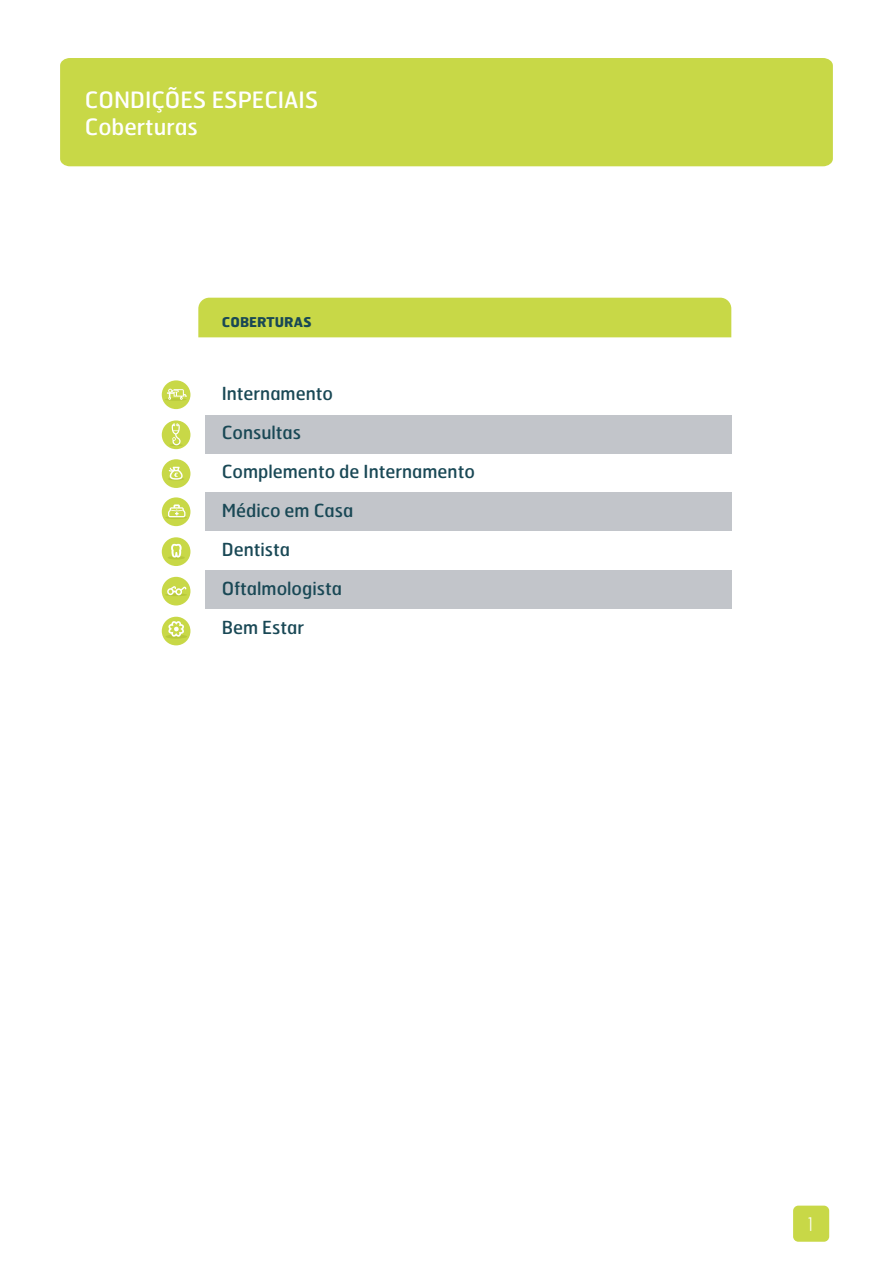
<style>
.page{position:relative;width:893px;height:1263px;background:#fff}
.page>*{position:absolute;margin:0;border:0;box-sizing:border-box;transform-origin:0 0}
.t1{font:22.5px/27px "Hermes";color:#fff}
.t2{font:100 18.75px "Hermes";color:#fff}
.t3{font:18px/39px "Hermes";color:#194855}
.t4{font:700 13.5px "Hermes";color:#194855}
</style>
<div class="page">
<div style="left:793px;top:1205px;width:36px;height:37px;background:#c8d847;border-radius:5px"></div>
<div style="left:60px;top:58px;width:773px;height:108px;background:#c8d847"></div>
<div style="left:205px;top:492px;width:526px;height:39px;background:#c2c5ca"></div>
<div style="left:205px;top:570px;width:526px;height:39px;background:#c2c5ca"></div>
<div style="left:162px;top:577px;width:28px;height:28px;background:#c8d847;border-radius:50%"></div>
<svg style="left:166px;top:586px;width:21px;height:10px"></svg>
<div style="left:162px;top:459px;width:28px;height:29px;background:#c8d847;border-radius:50%"></div>
<svg style="left:168px;top:467px;width:16px;height:13px"></svg>
<div style="left:162px;top:497px;width:28px;height:29px;background:#c8d847;border-radius:50%"></div>
<svg style="left:166px;top:504px;width:21px;height:15px"></svg>
<div style="left:162px;top:537px;width:28px;height:29px;background:#c8d847;border-radius:50%"></div>
<hr style="left:168px;top:556px;width:17px;height:3px;background:#b7c83a;border-radius:50%">
<svg style="left:171px;top:544px;width:11px;height:13px"></svg>
<div style="left:162px;top:617px;width:28px;height:28px;background:#c8d847;border-radius:50%"></div>
<svg style="left:166px;top:620px;width:21px;height:19px"></svg>
<div style="left:198px;top:298px;width:533px;height:39px;background:#c8d847"></div>
<div style="left:205px;top:415px;width:526px;height:39px;background:#c2c5ca"></div>
<div style="left:162px;top:380px;width:28px;height:29px;background:#c8d847;border-radius:50%"></div>
<hr style="left:165px;top:398px;width:22px;height:3px;background:#b7c83a;border-radius:50%">
<svg style="left:167px;top:389px;width:20px;height:11px"></svg>
<div style="left:162px;top:420px;width:28px;height:29px;background:#c8d847;border-radius:50%"></div>
<svg style="left:170px;top:423px;width:12px;height:23px"></svg>
<p class="t1" style="left:85px;top:86px;width:235px">CONDIÇÕES ESPECIAIS<br>Coberturas</p>
<p class="t4" style="left:222px;top:314px;width:91px">COBERTURAS</p>
<p class="t3" style="left:222px;top:374px;width:255px">Internamento<br>Consultas<br>Complemento de Internamento<br>Médico em Casa<br>Dentista<br>Oftalmologista<br>Bem Estar</p>
<p class="t2" style="left:807px;top:1212px;width:8px">1</p>
</div>
